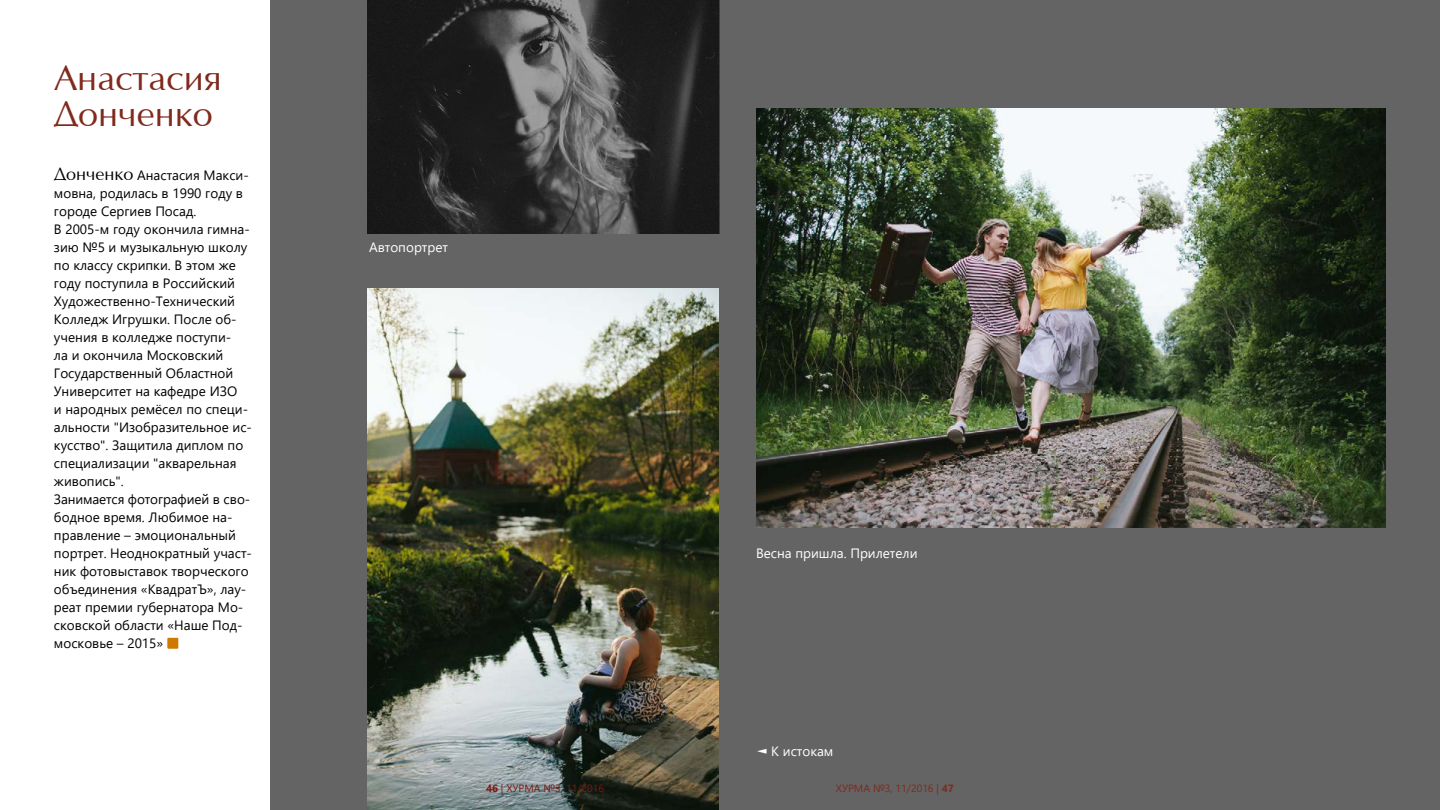
<style>
.page{position:relative;width:1440px;height:810px;background:#fff}
.page>*{position:absolute;margin:0;border:0;box-sizing:border-box;transform-origin:0 0}
.t1{font:36px/36px "Optima";color:#802a1d}
.t2{font:13.5px/18px "Segoe UI";color:#000}
.t3{font:13.5px "Segoe UI";color:#fff}
.t4{font:10.5px "Segoe UI";color:#7f1710}
.t5{font:10.5px "Segoe UI";color:#802a1d}
.s1{font-family:"Optima";font-size:18px}
.s2{color:#ce7900}
.s3{font-weight:700}
</style>
<div class="page">
<div style="left:270px;top:0;width:1170px;height:810px;background:#646464"></div>
<img style="left:368px;top:0;width:352px;height:234px">
<div style="left:167px;top:638px;width:11px;height:11px;border:2px solid #ce7900"></div>
<img style="left:368px;top:288px;width:350px;height:522px">
<img style="left:756px;top:108px;width:630px;height:420px">
<h1 class="t1" style="left:54px;top:61px;width:169px">Анастасия<br>Донченко</h1>
<p class="t2" style="left:54px;top:166px;width:200px"><span class="s1">Донченко</span> Анастасия Макси&shy;мовна, родилась в 1990 году в городе Сергиев Посад.<br>В 2005-м году окончила гимна&shy;зию №5 и музыкальную школу по классу скрипки. В этом же году поступила в Российский<br>Художественно-Технический<br>Колледж Игрушки. После об&shy;учения в колледже поступи-<br>ла и окончила Московский<br>Государственный Областной<br>Университет на кафедре ИЗО<br>и народных ремёсел по специ&shy;альности "Изобразительное ис&shy;кусство". Защитила диплом по специализации "акварельная живопись".<br>Занимается фотографией в сво&shy;бодное время. Любимое на&shy;правление – эмоциональный портрет. Неоднократный участ&shy;ник фотовыставок творческого объединения «КвадратЪ», лау&shy;реат премии губернатора Мо&shy;сковской области «Наше Под&shy;московье – 2015» <span class="s2">■</span></p>
<p class="t3" style="left:369px;top:236px;width:81px">Автопортрет</p>
<p class="t3" style="left:756px;top:542px;width:163px">Весна пришла. Прилетели</p>
<p class="t3" style="left:756px;top:740px;width:79px">◄ К истокам</p>
<p class="t4" style="left:486px;top:780px;width:120px"><span class="s3">46</span> | ХУРМА №3, 11/2016</p>
<p class="t5" style="left:836px;top:780px;width:120px">ХУРМА №3, 11/2016 | <span class="s3">47</span></p>
</div>
